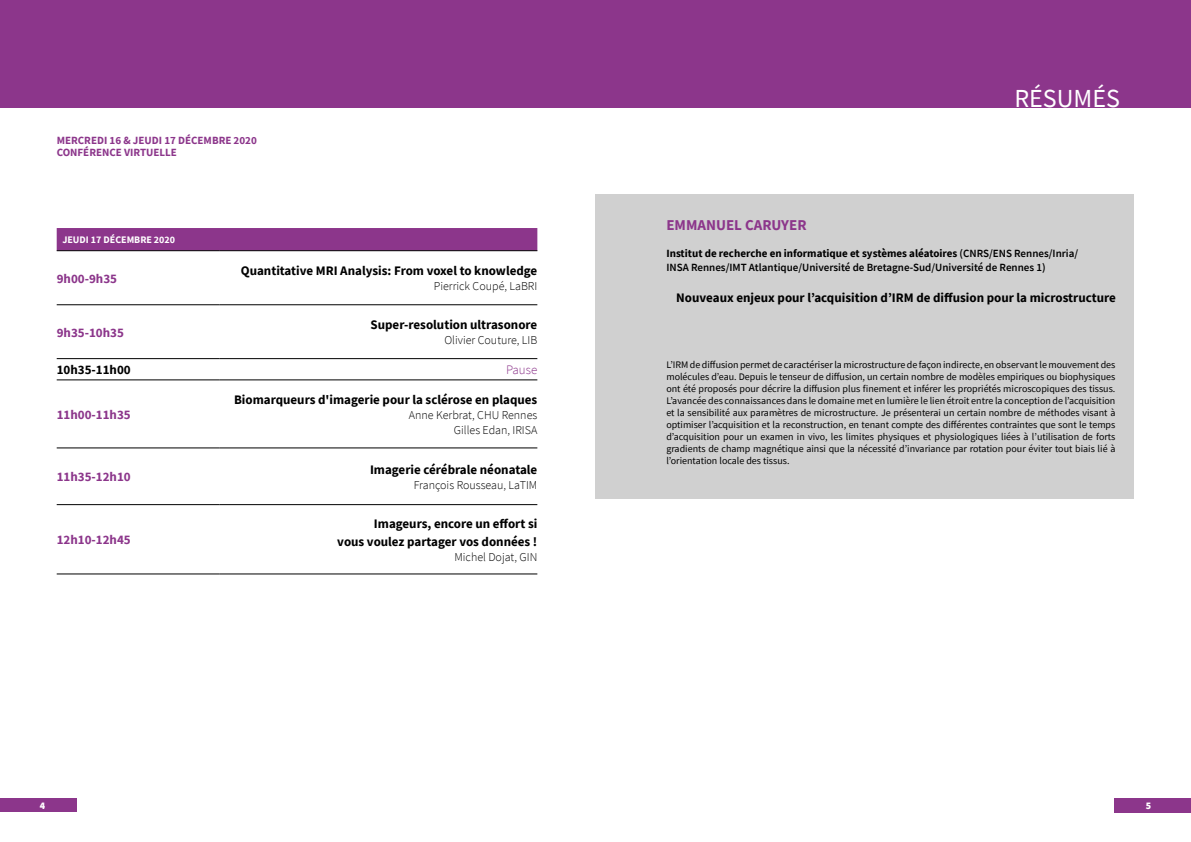
<style>
.page{position:relative;width:1191px;height:842px;background:#fff}
.page>*{position:absolute;margin:0;border:0;box-sizing:border-box;transform-origin:0 0}
.t1{font:26px "Source Sans Pro";color:#fff}
.t2{font:700 15px "Source Sans Pro";color:#8c368b}
.t3{font:700 13px/18px "Source Sans Pro";color:#000;text-align:right}
.t4{font:700 13px "Source Sans Pro";color:#8c368b}
.t5{font:300 13px "Source Sans Pro";color:#8c368b}
.t6{font:300 12px/15px "Source Sans Pro";color:#000;text-align:right}
.t7{font:600 11px/14.4px "Source Sans Pro";color:#000}
.t8{font:700 11px/12px "Source Sans Pro";color:#8c368b}
.t9{font:10px/12px "Source Sans Pro";color:#000;text-align:justify}
.t10{font:700 10px "Source Sans Pro";color:#fff}
.t11{font:900 10px "Source Sans Pro";color:#fff}
.s1{font-weight:700}
</style>
<div class="page">
<div style="left:1114px;top:798px;width:77px;height:14px;background:#8c368b"></div>
<div style="left:0;top:798px;width:77px;height:14px;background:#8c368b"></div>
<div style="left:0;top:0;width:1191px;height:107px;background:#8c368b"></div>
<div style="left:57px;top:228px;width:480px;height:23px;background:#8c368b"></div>
<hr style="left:57px;top:251px;width:163px;height:1px;background:#000">
<hr style="left:220px;top:251px;width:317px;height:1px;background:#000">
<hr style="left:57px;top:305px;width:163px;height:1px;background:#000">
<hr style="left:220px;top:305px;width:317px;height:1px;background:#000">
<hr style="left:57px;top:358px;width:163px;height:1px;background:#000">
<hr style="left:220px;top:358px;width:317px;height:1px;background:#000">
<hr style="left:57px;top:380px;width:163px;height:1px;background:#000">
<hr style="left:220px;top:380px;width:317px;height:1px;background:#000">
<hr style="left:57px;top:448px;width:163px;height:1px;background:#000">
<hr style="left:220px;top:448px;width:317px;height:1px;background:#000">
<hr style="left:57px;top:504px;width:163px;height:1px;background:#000">
<hr style="left:220px;top:504px;width:317px;height:1px;background:#000">
<hr style="left:57px;top:574px;width:163px;height:1px;background:#000">
<hr style="left:220px;top:574px;width:317px;height:1px;background:#000">
<div style="left:595px;top:194px;width:539px;height:305px;background:#d0d0d0"></div>
<p class="t8" style="left:57px;top:134px;width:202px">MERCREDI 16 &amp; JEUDI 17 DÉCEMBRE 2020<br>CONFÉRENCE VIRTUELLE</p>
<p class="t10" style="left:62px;top:233px;width:114px">JEUDI 17 DÉCEMBRE 2020</p>
<h3 class="t4" style="left:57px;top:269px;width:62px">9h00-9h35</h3>
<h3 class="t4" style="left:57px;top:323px;width:69px">9h35-10h35</h3>
<h3 class="t3" style="left:241px;top:262px;width:298px">Quantitative MRI Analysis: From voxel to knowledge</h3>
<p class="t6" style="left:434px;top:279px;width:105px">Pierrick Coupé, LaBRI</p>
<h3 class="t3" style="left:370px;top:316px;width:168px">Super-resolution ultrasonore</h3>
<p class="t6" style="left:444px;top:333px;width:94px">Olivier Couture, LIB</p>
<h3 class="t3" style="left:57px;top:361px;width:76px">10h35-11h00</h3>
<h3 class="t5" style="left:506px;top:362px;width:33px">Pause</h3>
<h3 class="t4" style="left:57px;top:406px;width:76px">11h00-11h35</h3>
<h3 class="t3" style="left:234px;top:390px;width:305px">Biomarqueurs d'imagerie pour la sclérose en plaques</h3>
<p class="t6" style="left:409px;top:407px;width:130px">Anne Kerbrat, CHU Rennes<br>Gilles Edan, IRISA</p>
<h3 class="t4" style="left:57px;top:468px;width:76px">11h35-12h10</h3>
<h3 class="t4" style="left:57px;top:531px;width:76px">12h10-12h45</h3>
<h3 class="t3" style="left:370px;top:460px;width:169px">Imagerie cérébrale néonatale</h3>
<p class="t6" style="left:414px;top:477px;width:125px">François Rousseau, LaTIM</p>
<h3 class="t3" style="left:337px;top:514px;width:201px">Imageurs, encore un effort si<br>vous voulez partager vos données !</h3>
<p class="t6" style="left:454px;top:549px;width:84px">Michel Dojat, GIN</p>
<h1 class="t1" style="left:1014px;top:82px;width:107px">RÉSUMÉS</h1>
<h2 class="t2" style="left:666px;top:215px;width:142px">EMMANUEL CARUYER</h2>
<p class="t7" style="left:666px;top:246px;width:413px"><span class="s1">Institut de recherche en informatique et systèmes aléatoires</span> (CNRS/ENS Rennes/Inria/<br>INSA Rennes/IMT Atlantique/Université de Bretagne-Sud/Université de Rennes 1)</p>
<h3 class="t3" style="left:676px;top:289px;width:441px">Nouveaux enjeux pour l’acquisition d’IRM de diffusion pour la microstructure</h3>
<p class="t9" style="left:666px;top:359px;width:450px">L’IRM de diffusion permet de caractériser la microstructure de façon indirecte, en observant le mouvement des molécules d’eau. Depuis le tenseur de diffusion, un certain nombre de modèles empiriques ou biophysiques ont été proposés pour décrire la diffusion plus finement et inférer les propriétés microscopiques des tissus.<br>L’avancée des connaissances dans le domaine met en lumière le lien étroit entre la conception de l’acquisition et la sensibilité aux paramètres de microstructure. Je présenterai un certain nombre de méthodes visant à optimiser l’acquisition et la reconstruction, en tenant compte des différentes contraintes que sont le temps d’acquisition pour un examen in vivo, les limites physiques et physiologiques liées à l’utilisation de forts gradients de champ magnétique ainsi que la nécessité d’invariance par rotation pour éviter tout biais lié à l’orientation locale des tissus.</p>
<p class="t11" style="left:40px;top:799px;width:7px">4</p>
<p class="t11" style="left:1145px;top:799px;width:7px">5</p>
</div>
